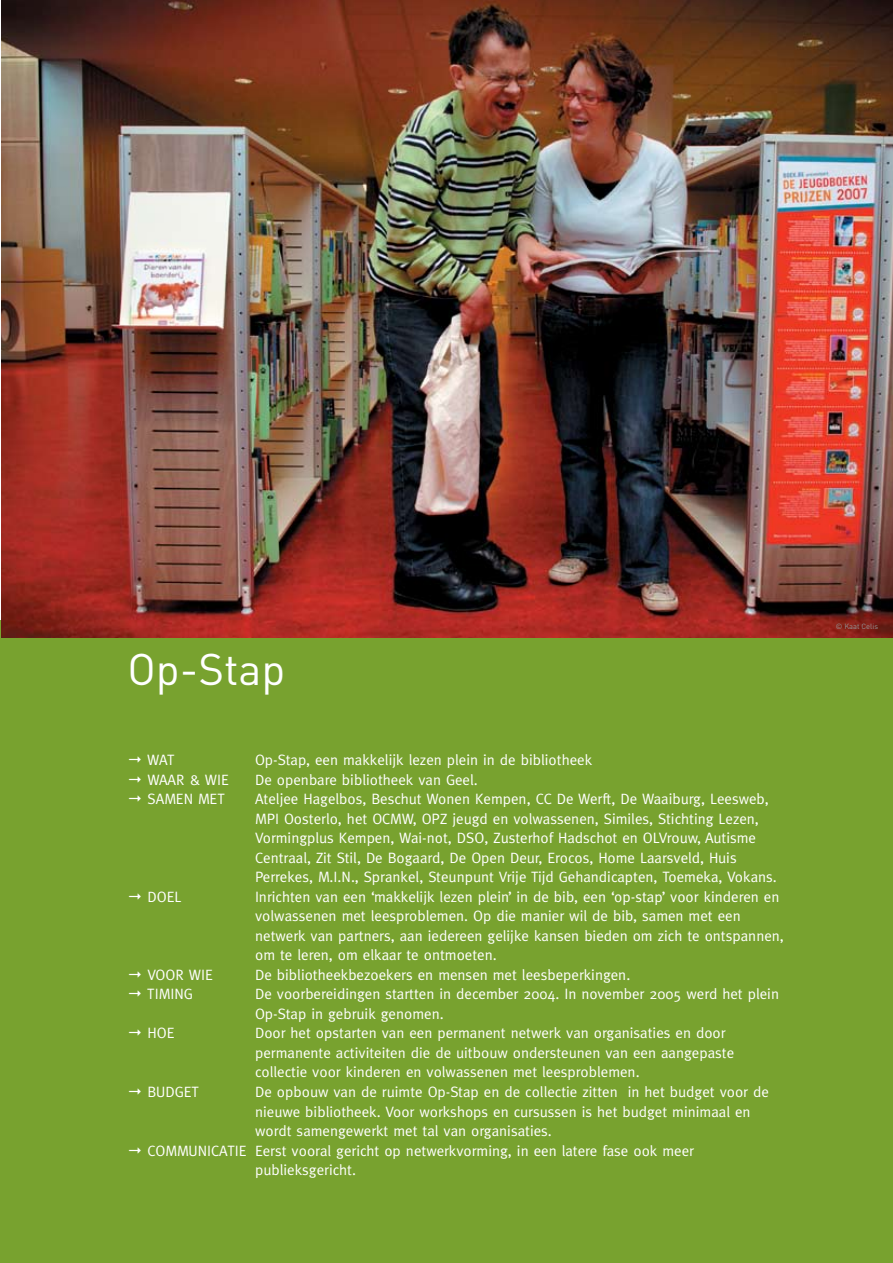
<style>
.page{position:relative;width:893px;height:1263px;background:#fff}
.page>*{position:absolute;margin:0;border:0;box-sizing:border-box;transform-origin:0 0}
.t1{font:43.65px "DIN";color:#fff}
.t2{font:15px/19.5px "Meta";color:#fff}
.t3{font:7.5px "DIN";color:#939598}
.s1{font-family:"Lucida Grande"}
</style>
<div class="page">
<div style="left:0;top:621px;width:893px;height:642px;background:#78a22f"></div>
<img style="left:1px;top:0;width:892px;height:638px">
<h1 class="t1" style="left:128px;top:642px;width:159px">Op-Stap</h1>
<p class="t2" style="left:128px;top:750px;width:49px"><span class="s1">→</span> WAT</p>
<p class="t2" style="left:255px;top:750px;width:339px">Op-Stap, een makkelijk lezen plein in de bibliotheek</p>
<p class="t2" style="left:128px;top:770px;width:103px"><span class="s1">→</span> WAAR &amp; WIE</p>
<p class="t2" style="left:255px;top:770px;width:224px">De openbare bibliotheek van Geel.</p>
<p class="t2" style="left:128px;top:789px;width:99px"><span class="s1">→</span> SAMEN MET</p>
<p class="t2" style="left:255px;top:789px;width:523px">Ateljee Hagelbos, Beschut Wonen Kempen, CC De Werft, De Waaiburg, Leesweb, MPI Oosterlo, het OCMW, OPZ jeugd en volwassenen, Similes, Stichting Lezen, Vormingplus Kempen, Wai-not, DSO, Zusterhof Hadschot en OLVrouw, Autisme Centraal, Zit Stil, De Bogaard, De Open Deur, Erocos, Home Laarsveld, Huis Perrekes, M.I.N., Sprankel, Steunpunt Vrije Tijd Gehandicapten, Toemeka, Vokans.</p>
<p class="t2" style="left:128px;top:887px;width:56px"><span class="s1">→</span> DOEL</p>
<p class="t2" style="left:255px;top:887px;width:530px">Inrichten van een ‘makkelijk lezen plein’ in de bib, een ‘op-stap’ voor kinderen en volwassenen met leesproblemen. Op die manier wil de bib, samen met een netwerk van partners, aan iedereen gelijke kansen bieden om zich te ontspannen, om te leren, om elkaar te ontmoeten.</p>
<p class="t2" style="left:128px;top:965px;width:87px"><span class="s1">→</span> VOOR WIE</p>
<p class="t2" style="left:255px;top:965px;width:377px">De bibliotheekbezoekers en mensen met leesbeperkingen.</p>
<p class="t2" style="left:128px;top:984px;width:67px"><span class="s1">→</span> TIMING</p>
<p class="t2" style="left:255px;top:984px;width:525px">De voorbereidingen startten in december 2004. In november 2005 werd het plein<br>Op-Stap in gebruik genomen.</p>
<p class="t2" style="left:128px;top:1023px;width:49px"><span class="s1">→</span> HOE</p>
<p class="t2" style="left:255px;top:1023px;width:481px">Door het opstarten van een permanent netwerk van organisaties en door permanente activiteiten die de uitbouw ondersteunen van een aangepaste collectie voor kinderen en volwassenen met leesproblemen.</p>
<p class="t2" style="left:128px;top:1082px;width:73px"><span class="s1">→</span> BUDGET</p>
<p class="t2" style="left:255px;top:1082px;width:515px">De opbouw van de ruimte Op-Stap en de collectie zitten in het budget voor de nieuwe bibliotheek. Voor workshops en cursussen is het budget minimaal en wordt samengewerkt met tal van organisaties.</p>
<p class="t2" style="left:255px;top:1140px;width:440px;text-indent:-128px"><span class="s1">→</span> COMMUNICATIE Eerst vooral gericht op netwerkvorming, in een latere fase ook meer publieksgericht.</p>
<p class="t3" style="left:836px;top:621px;width:44px">© Kaat Celis</p>
</div>
